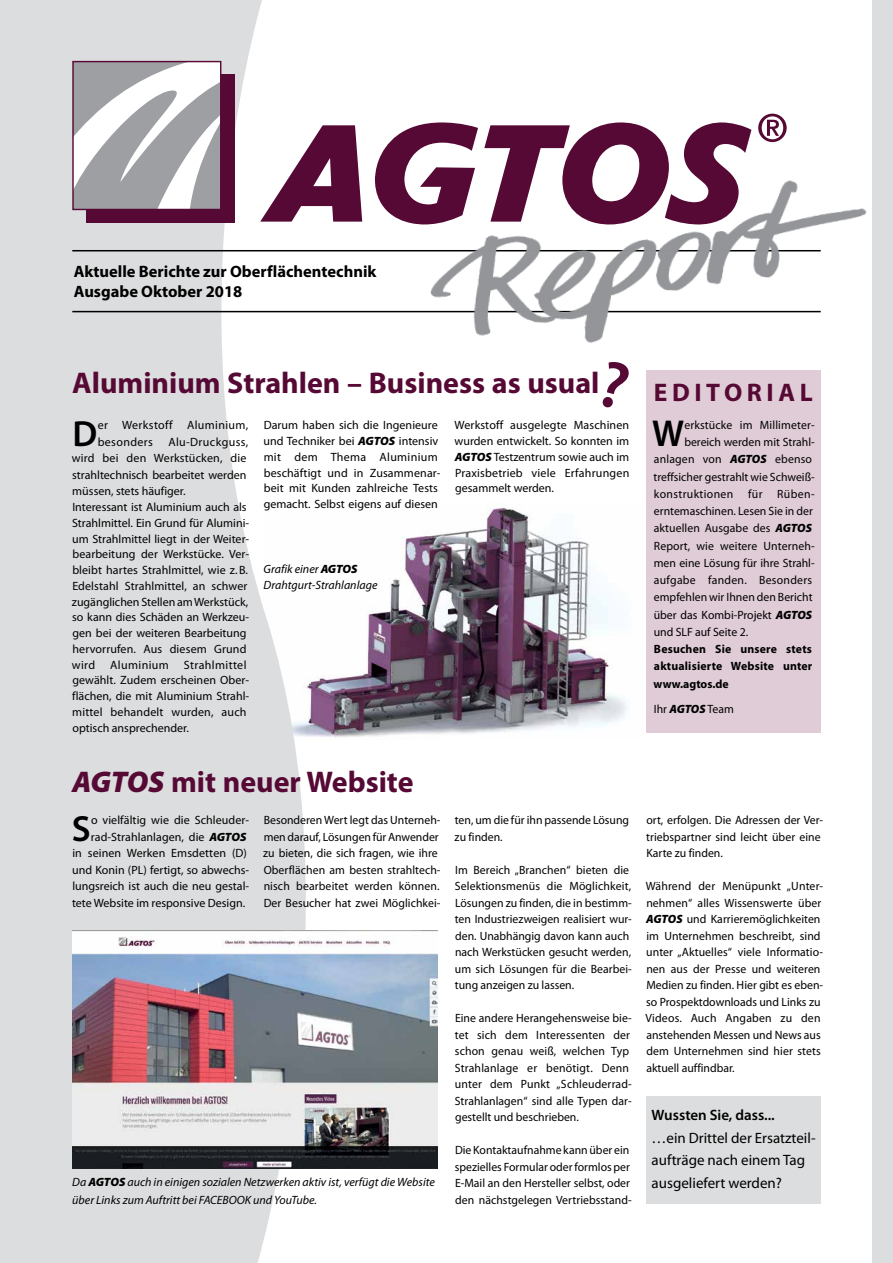
<style>
.page{position:relative;width:893px;height:1263px;background:#fff}
.page>*{position:absolute;margin:0;border:0;box-sizing:border-box;transform-origin:0 0}
.t1{font:600 37.65px "Myriad Pro";color:#000}
.t2{font:600 36.45px "Myriad Pro";color:#000}
.t3{font:700 30px "Myriad Pro";color:#560934}
.t4{font:700 25.5px "Myriad Pro";letter-spacing:.18em;color:#560934}
.t5{font:700 16.5px/19.5px "Myriad Pro";color:#000}
.t6{font:15px/22.5px "Myriad Pro";color:#000}
.t7{font:600 15px "Myriad Pro";color:#000}
.t8{font:12px/16.5px "Myriad Pro";color:#000}
.t9{font:italic 12px/18px "Myriad Pro";color:#000}
.t10{font:12px/16.5px "Myriad Pro";letter-spacing:.03em;color:#000}
.t11{font:700 12px/17.2px "Myriad Pro";letter-spacing:.015em;color:#000;text-align:justify}
.t12{font:12px "Myriad Pro";letter-spacing:.025em;color:#000}
.s1{font-weight:900;font-style:italic}
.s2{font-weight:900}
</style>
<div class="page">
<img style="left:306px;top:507px;width:321px;height:230px">
<svg style="left:0;top:0;width:306px;height:1263px;fill:#dcddde"></svg>
<svg style="left:260px;top:125px;width:102px;height:97px"></svg>
<svg style="left:375px;top:122px;width:103px;height:102px"></svg>
<svg style="left:484px;top:122px;width:267px;height:36px"></svg>
<div style="left:86px;top:74px;width:148px;height:148px;background:#560934"></div>
<svg style="left:74px;top:63px;width:145px;height:145px;background:#bec0c2"></svg>
<div style="left:72px;top:61px;width:149px;height:149px;border:1px solid #560934"></div>
<svg style="left:758px;top:114px;width:29px;height:28px"></svg>
<div style="left:872px;top:0;width:21px;height:1263px;background:#dcddde"></div>
<hr style="left:72px;top:250px;width:749px;height:1px;background:#000">
<hr style="left:72px;top:311px;width:749px;height:1px;background:#000">
<img style="left:424px;top:158px;width:443px;height:185px">
<div style="left:646px;top:371px;width:175px;height:362px;background:#e0ccd6"></div>
<img style="left:72px;top:930px;width:366px;height:239px">
<div style="left:646px;top:1096px;width:175px;height:107px;background:#dcddde"></div>
<svg style="left:602px;top:362px;width:27px;height:46px"></svg>
<h3 class="t5" style="left:74px;top:262px;width:304px">Aktuelle Berichte zur Oberflächentechnik<br>Ausgabe Oktober 2018</h3>
<h3 class="t3" style="left:72px;top:364px;width:529px">Aluminium Strahlen – Business as usual</h3>
<h2 class="t2" style="left:73px;top:410px;width:26px">D</h2>
<p class="t10" style="left:98px;top:417px;width:152px">er Werkstoff Aluminium, besonders</p>
<p class="t8" style="left:72px;top:434px;width:179px;line-height:15.9px;text-indent:96px">Alu-Druckguss, wird bei den Werkstücken, die strahltechnisch bearbeitet werden müssen, stets häufiger.<br>Interessant ist Aluminium auch als<br>Strahlmittel. Ein Grund für Alumini&shy;um Strahlmittel liegt in der Weiter&shy;bearbeitung der Werkstücke. Ver&shy;bleibt hartes Strahlmittel, wie z.B.<br>Edelstahl Strahlmittel, an schwer zugänglichen Stellen am Werkstück, so kann dies Schäden an Werkzeu&shy;gen bei der weiteren Bearbeitung hervorrufen. Aus diesem Grund wird</p>
<p class="t8" style="left:72px;top:657px;width:179px;line-height:15.8px;text-indent:112px">Strahlmittel gewählt. Zudem erscheinen Ober&shy;flächen, die mit Aluminium Strahl&shy;mittel behandelt wurden, auch optisch ansprechender.</p>
<p class="t10" style="left:110px;top:656px;width:60px">Aluminium</p>
<p class="t8" style="left:264px;top:417px;width:178px;line-height:15.8px">Darum haben sich die Ingenieure und Techniker bei <span class="s1">AGTOS</span> intensiv mit dem Thema Aluminium beschäftigt und in Zusammenar&shy;beit mit Kunden zahlreiche Tests gemacht. Selbst eigens auf diesen</p>
<p class="t8" style="left:455px;top:417px;width:176px;line-height:15.8px;text-align:justify">Werkstoff ausgelegte Maschinen wurden entwickelt. So konnten im <span class="s1">AGTOS</span> Testzentrum sowie auch im Praxisbetrieb viele Erfahrungen gesammelt werden.</p>
<p class="t9" style="left:264px;top:561px;width:115px;line-height:15.8px">Grafik einer <span class="s2">AGTOS<br></span>Drahtgurt-Strahlanlage</p>
<h3 class="t4" style="left:654px;top:376px;width:161px">EDITORIAL</h3>
<h1 class="t1" style="left:652px;top:410px;width:34px">W</h1>
<p class="t8" style="left:684px;top:416px;width:132px">erkstücke im Millimeter-</p>
<p class="t8" style="left:684px;top:434px;width:132px">bereich werden mit Strahl-</p>
<p class="t8" style="left:654px;top:451px;width:160px">anlagen von <span class="s1">AGTOS</span> ebenso</p>
<p class="t8" style="left:654px;top:468px;width:163px">treffsicher gestrahlt wie Schweiß-</p>
<p class="t10" style="left:654px;top:485px;width:161px">konstruktionen für Rüben-</p>
<p class="t8" style="left:654px;top:503px;width:160px">erntemaschinen. Lesen Sie in der</p>
<p class="t8" style="left:654px;top:520px;width:160px">aktuellen Ausgabe des <span class="s1">AGTOS</span></p>
<p class="t8" style="left:654px;top:537px;width:162px">Report, wie weitere Unterneh-</p>
<p class="t8" style="left:654px;top:554px;width:162px">men eine Lösung für ihre Strahl-</p>
<p class="t12" style="left:654px;top:573px;width:160px">aufgabe fanden. Besonders</p>
<p class="t8" style="left:654px;top:589px;width:160px">empfehlen wir Ihnen den Bericht</p>
<p class="t8" style="left:654px;top:606px;width:160px">über das Kombi-Projekt <span class="s1">AGTOS</span></p>
<p class="t8" style="left:654px;top:623px;width:96px">und SLF auf Seite 2.</p>
<p class="t11" style="left:653px;top:640px;width:160px">Besuchen Sie unsere stets aktualisierte Website unter www.agtos.de</p>
<p class="t8" style="left:654px;top:701px;width:82px">Ihr <span class="s1">AGTOS</span> Team</p>
<h3 class="t3" style="left:72px;top:762px;width:343px"><span class="s1">AGTOS</span> mit neuer Website</h3>
<p class="t8" style="left:263px;top:811px;width:179px">Besonderen Wert legt das Unterneh&shy;men darauf, Lösungen für Anwender zu bieten, die sich fragen, wie ihre Oberflächen am besten strahltech&shy;nisch bearbeitet werden können.<br>Der Besucher hat zwei Möglichkei-</p>
<p class="t8" style="left:455px;top:812px;width:176px">ten, um die für ihn passende Lösung zu finden.</p>
<h2 class="t2" style="left:72px;top:805px;width:20px">S</h2>
<p class="t8" style="left:91px;top:811px;width:160px">o vielfältig wie die Schleuder-</p>
<p class="t8" style="left:91px;top:828px;width:157px">rad-Strahlanlagen, die <span class="s1">AGTOS</span></p>
<p class="t8" style="left:72px;top:844px;width:176px">in seinen Werken Emsdetten (D)</p>
<p class="t8" style="left:72px;top:861px;width:178px">und Konin (PL) fertigt, so abwechs-</p>
<p class="t8" style="left:72px;top:877px;width:178px">lungsreich ist auch die neu gestal-</p>
<p class="t8" style="left:72px;top:894px;width:175px">tete Website im responsive Design.</p>
<p class="t8" style="left:455px;top:861px;width:179px">Im Bereich „Branchen“ bieten die Selektionsmenüs die Möglichkeit, Lösungen zu finden, die in bestimm&shy;ten Industriezweigen realisiert wur&shy;den. Unabhängig davon kann auch nach Werkstücken gesucht werden, um sich Lösungen für die Bearbei&shy;tung anzeigen zu lassen.</p>
<p class="t8" style="left:455px;top:1010px;width:179px">Eine andere Herangehensweise bie&shy;tet sich dem Interessenten der schon genau weiß, welchen Typ<br>Strahlanlage er benötigt. Denn unter dem Punkt „Schleuderrad-<br>Strahlanlagen“ sind alle Typen dar&shy;gestellt und beschrieben.</p>
<p class="t8" style="left:455px;top:1142px;width:178px">Die Kontaktaufnahme kann über ein spezielles Formular oder formlos per E-Mail an den Hersteller selbst, oder den nächstgelegen Vertriebsstand-</p>
<p class="t9" style="left:72px;top:1172px;width:364px">Da <span class="s2">AGTOS</span> auch in einigen sozialen Netzwerken aktiv ist, verfügt die Website über Links zum Auftritt bei FACEBOOK und YouTube.</p>
<p class="t8" style="left:646px;top:812px;width:179px">ort, erfolgen. Die Adressen der Ver&shy;triebspartner sind leicht über eine<br>Karte zu finden.</p>
<p class="t8" style="left:646px;top:878px;width:179px">Während der Menüpunkt „Unter&shy;nehmen“ alles Wissenswerte über<br><span class="s1">AGTOS</span> und Karrieremöglichkeiten im Unternehmen beschreibt, sind unter „Aktuelles“ viele Informatio&shy;nen aus der Presse und weiteren<br>Medien zu finden. Hier gibt es eben&shy;so Prospektdownloads und Links zu<br>Videos. Auch Angaben zu den anstehenden Messen und News aus dem Unternehmen sind hier stets aktuell auffindbar.</p>
<p class="t7" style="left:652px;top:1105px;width:125px">Wussten Sie, dass...</p>
<p class="t6" style="left:652px;top:1126px;width:165px">…ein Drittel der Ersatzteil&shy;aufträge nach einem Tag ausgeliefert werden?</p>
</div>
